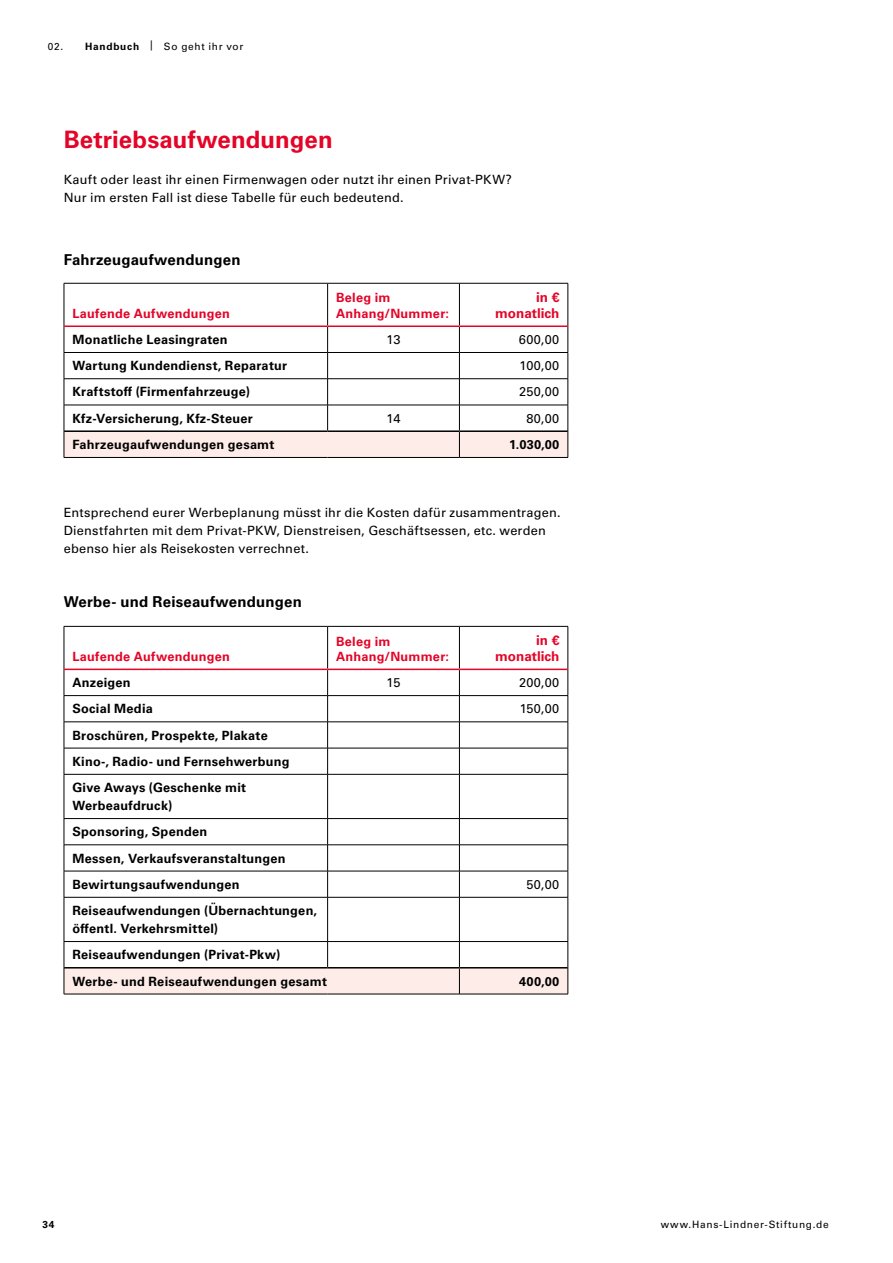
<style>
.page{position:relative;width:893px;height:1263px;background:#fff}
.page>*{position:absolute;margin:0;border:0;box-sizing:border-box;transform-origin:0 0}
.t1{font:700 24px "Univers LT Pro 65";letter-spacing:.005em;color:#e40428}
.t2{font:700 15px "Univers LT Pro 65";letter-spacing:.015em;color:#000}
.t3{font:700 13.5px/16.2px "Univers LT Pro 65";color:#e40428;text-align:right}
.t4{font:700 12.75px/26.2px "Univers LT Pro 65";letter-spacing:.02em;color:#000}
.t5{font:12.75px/18px "Univers LT Pro 55 Roman";letter-spacing:.015em;color:#000}
.t6{font:700 12.75px/15.3px "Univers LT Pro 65";letter-spacing:.02em;color:#e40428}
.t7{font:10.2px "Univers LT Pro 55 Roman";letter-spacing:.07em;color:#000}
.t8{font:700 10.2px "Univers LT Pro 65";color:#000}
.s1{font-family:"Univers LT Pro 65";font-weight:700}
</style>
<div class="page">
<svg style="left:64px;top:326px;width:505px;height:131px"></svg>
<hr style="left:64px;top:457px;width:264px;height:1px;background:#000">
<hr style="left:328px;top:457px;width:131px;height:1px;background:#000">
<hr style="left:459px;top:457px;width:109px;height:1px;background:#000">
<hr style="left:64px;top:283px;width:264px;height:1px;background:#000">
<hr style="left:64px;top:283px;width:1px;height:43px;background:#000">
<hr style="left:328px;top:283px;width:131px;height:1px;background:#000">
<hr style="left:327px;top:283px;width:1px;height:42px;background:#000">
<hr style="left:459px;top:283px;width:109px;height:1px;background:#000">
<hr style="left:459px;top:283px;width:1px;height:42px;background:#000">
<hr style="left:568px;top:283px;width:1px;height:43px;background:#000">
<hr style="left:64px;top:325px;width:264px;height:2px;background:#e40428">
<hr style="left:328px;top:325px;width:131px;height:2px;background:#e40428">
<hr style="left:459px;top:325px;width:109px;height:2px;background:#e40428">
<hr style="left:64px;top:695px;width:264px;height:1px;background:#000">
<hr style="left:328px;top:695px;width:131px;height:1px;background:#000">
<hr style="left:459px;top:695px;width:109px;height:1px;background:#000">
<hr style="left:64px;top:721px;width:264px;height:1px;background:#000">
<hr style="left:328px;top:721px;width:131px;height:1px;background:#000">
<hr style="left:459px;top:721px;width:109px;height:1px;background:#000">
<hr style="left:64px;top:748px;width:264px;height:1px;background:#000">
<hr style="left:328px;top:748px;width:131px;height:1px;background:#000">
<svg style="left:327px;top:670px;width:1px;height:104px"></svg>
<hr style="left:459px;top:748px;width:109px;height:1px;background:#000">
<svg style="left:459px;top:670px;width:1px;height:104px"></svg>
<hr style="left:64px;top:774px;width:264px;height:1px;background:#000">
<hr style="left:328px;top:774px;width:131px;height:1px;background:#000">
<hr style="left:327px;top:774px;width:1px;height:44px;background:#000">
<hr style="left:459px;top:774px;width:109px;height:1px;background:#000">
<hr style="left:459px;top:774px;width:1px;height:44px;background:#000">
<hr style="left:64px;top:818px;width:264px;height:1px;background:#000">
<hr style="left:328px;top:818px;width:131px;height:1px;background:#000">
<hr style="left:459px;top:818px;width:109px;height:1px;background:#000">
<hr style="left:64px;top:844px;width:264px;height:1px;background:#000">
<hr style="left:328px;top:844px;width:131px;height:1px;background:#000">
<hr style="left:459px;top:844px;width:109px;height:1px;background:#000">
<hr style="left:64px;top:871px;width:264px;height:1px;background:#000">
<hr style="left:328px;top:871px;width:131px;height:1px;background:#000">
<svg style="left:327px;top:819px;width:1px;height:78px"></svg>
<hr style="left:459px;top:871px;width:109px;height:1px;background:#000">
<svg style="left:459px;top:819px;width:1px;height:78px"></svg>
<hr style="left:64px;top:897px;width:264px;height:1px;background:#000">
<hr style="left:328px;top:897px;width:131px;height:1px;background:#000">
<hr style="left:327px;top:897px;width:1px;height:44px;background:#000">
<hr style="left:459px;top:897px;width:109px;height:1px;background:#000">
<hr style="left:459px;top:897px;width:1px;height:44px;background:#000">
<hr style="left:64px;top:941px;width:264px;height:1px;background:#000">
<hr style="left:328px;top:941px;width:131px;height:1px;background:#000">
<hr style="left:459px;top:941px;width:109px;height:1px;background:#000">
<svg style="left:64px;top:670px;width:1px;height:104px"></svg>
<svg style="left:568px;top:669px;width:1px;height:105px"></svg>
<hr style="left:64px;top:774px;width:1px;height:44px;background:#000">
<hr style="left:568px;top:774px;width:1px;height:44px;background:#000">
<svg style="left:64px;top:819px;width:1px;height:78px"></svg>
<svg style="left:568px;top:819px;width:1px;height:78px"></svg>
<hr style="left:64px;top:897px;width:1px;height:44px;background:#000">
<hr style="left:568px;top:897px;width:1px;height:44px;background:#000">
<svg style="left:64px;top:942px;width:505px;height:52px"></svg>
<hr style="left:64px;top:994px;width:264px;height:1px;background:#000">
<hr style="left:328px;top:994px;width:131px;height:1px;background:#000">
<hr style="left:459px;top:994px;width:109px;height:1px;background:#000">
<hr style="left:64px;top:626px;width:264px;height:1px;background:#000">
<hr style="left:64px;top:626px;width:1px;height:43px;background:#000">
<hr style="left:328px;top:626px;width:131px;height:1px;background:#000">
<hr style="left:327px;top:626px;width:1px;height:43px;background:#000">
<hr style="left:459px;top:626px;width:109px;height:1px;background:#000">
<hr style="left:459px;top:626px;width:1px;height:43px;background:#000">
<hr style="left:568px;top:626px;width:1px;height:43px;background:#000">
<hr style="left:64px;top:669px;width:264px;height:1px;background:#e40428">
<hr style="left:328px;top:669px;width:131px;height:1px;background:#e40428">
<hr style="left:459px;top:669px;width:109px;height:1px;background:#e40428">
<p class="t7" style="left:48px;top:39px;width:197px">02. <span class="s1">Handbuch</span> | So geht ihr vor</p>
<h1 class="t1" style="left:64px;top:123px;width:270px">Betriebsaufwendungen</h1>
<p class="t5" style="left:64px;top:170px;width:450px">Kauft oder least ihr einen Firmenwagen oder nutzt ihr einen Privat-PKW?<br>Nur im ersten Fall ist diese Tabelle für euch bedeutend.</p>
<p class="t2" style="left:64px;top:249px;width:178px">Fahrzeugaufwendungen</p>
<p class="t6" style="left:72px;top:305px;width:159px">Laufende Aufwendungen</p>
<p class="t6" style="left:336px;top:290px;width:114px">Beleg im<br>Anhang/Nummer:</p>
<p class="t3" style="left:495px;top:288px;width:66px">in € monatlich</p>
<p class="t4" style="left:72px;top:326px;width:157px">Monatliche Leasingraten</p>
<p class="t5" style="left:387px;top:330px;width:15px">13</p>
<p class="t5" style="left:519px;top:330px;width:42px">600,00</p>
<p class="t4" style="left:72px;top:352px;width:216px">Wartung Kundendienst, Reparatur</p>
<p class="t5" style="left:520px;top:356px;width:41px">100,00</p>
<p class="t4" style="left:72px;top:378px;width:179px">Kraftstoff (Firmenfahrzeuge)</p>
<p class="t5" style="left:519px;top:382px;width:42px">250,00</p>
<p class="t4" style="left:72px;top:404px;width:182px">Kfz-Versicherung, Kfz-Steuer</p>
<p class="t5" style="left:387px;top:409px;width:15px">14</p>
<p class="t5" style="left:526px;top:409px;width:34px">80,00</p>
<p class="t4" style="left:72px;top:431px;width:204px">Fahrzeugaufwendungen gesamt</p>
<p class="t4" style="left:509px;top:431px;width:52px">1.030,00</p>
<p class="t5" style="left:64px;top:503px;width:496px">Entsprechend eurer Werbeplanung müsst ihr die Kosten dafür zusammentragen.<br>Dienstfahrten mit dem Privat-PKW, Dienstreisen, Geschäftsessen, etc. werden ebenso hier als Reisekosten verrechnet.</p>
<p class="t2" style="left:64px;top:591px;width:240px">Werbe- und Reiseaufwendungen</p>
<p class="t6" style="left:72px;top:648px;width:159px">Laufende Aufwendungen</p>
<p class="t6" style="left:336px;top:633px;width:114px">Beleg im<br>Anhang/Nummer:</p>
<p class="t3" style="left:495px;top:631px;width:66px">in € monatlich</p>
<p class="t4" style="left:72px;top:669px;width:60px">Anzeigen</p>
<p class="t5" style="left:387px;top:673px;width:15px">15</p>
<p class="t5" style="left:519px;top:673px;width:42px">200,00</p>
<p class="t4" style="left:72px;top:695px;width:82px">Social Media</p>
<p class="t5" style="left:520px;top:699px;width:41px">150,00</p>
<p class="t4" style="left:72px;top:721px;width:219px">Broschüren, Prospekte, Plakate<br>Kino-, Radio- und Fernsehwerbung<br>Give Aways (Geschenke mit</p>
<p class="t4" style="left:72px;top:792px;width:215px">Werbeaufdruck)<br>Sponsoring, Spenden<br>Messen, Verkaufsveranstaltungen<br>Bewirtungsaufwendungen</p>
<p class="t5" style="left:526px;top:875px;width:34px">50,00</p>
<p class="t4" style="left:72px;top:901px;width:246px;line-height:18px">Reiseaufwendungen (Übernachtungen, öffentl. Verkehrsmittel)</p>
<p class="t4" style="left:72px;top:941px;width:256px">Reiseaufwendungen (Privat-Pkw)<br>Werbe- und Reiseaufwendungen gesamt</p>
<p class="t8" style="left:43px;top:1217px;width:14px">34</p>
<p class="t4" style="left:519px;top:967px;width:42px">400,00</p>
<p class="t7" style="left:661px;top:1217px;width:170px">www.Hans-Lindner-Stiftung.de</p>
</div>
